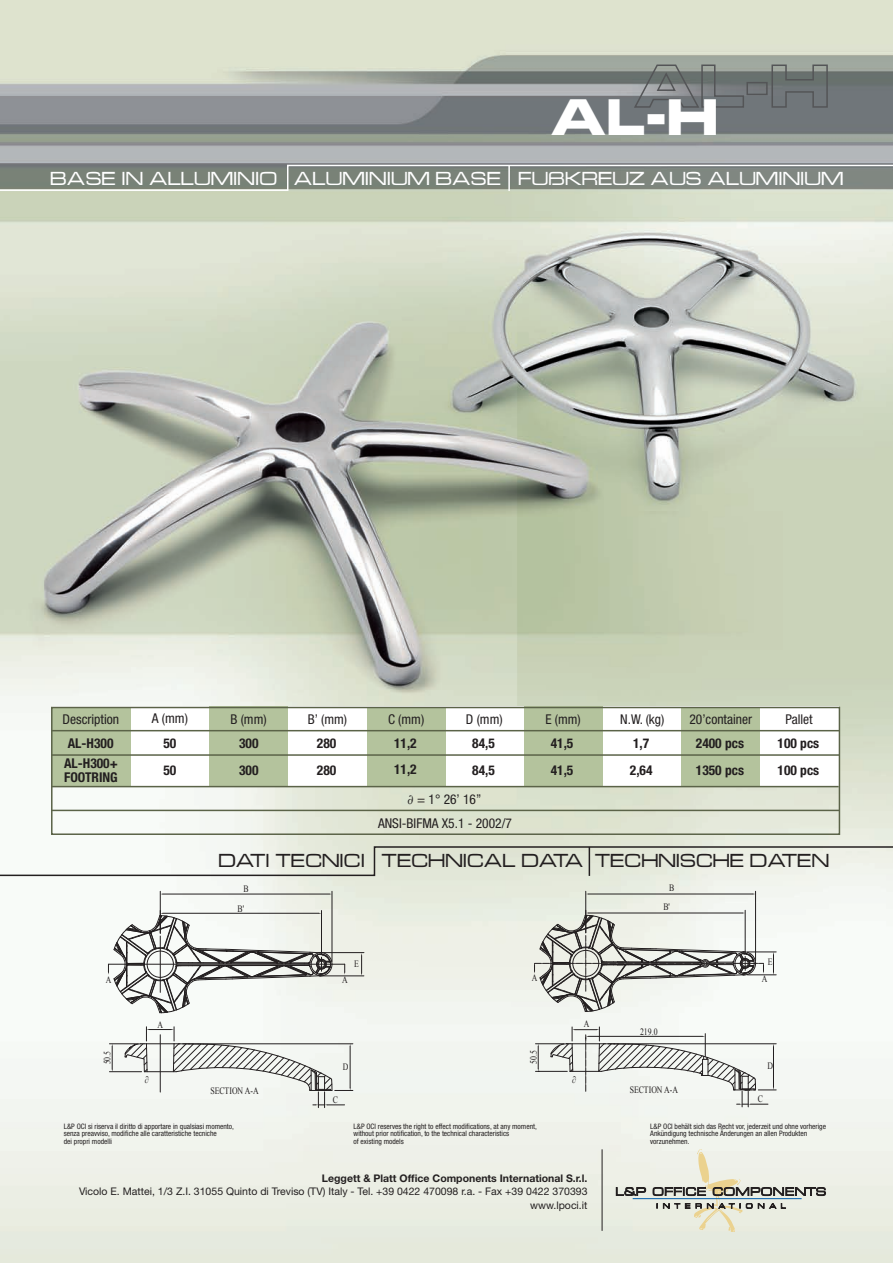
<style>
.page{position:relative;width:893px;height:1263px;background:#fff}
.page>*{position:absolute;margin:0;border:0;box-sizing:border-box;transform-origin:0 0}
.t1{font:700 45px "Microgram Ext";color:#fff}
.t2{font:16.5px "Microgram Ext";color:#fff}
.t3{font:16.5px "Microgram Ext";color:#231f20}
.t4{font:condensed 13.5px/24.2px "Helvetica Neue";color:#231f20;text-align:center}
.t5{font:700 condensed 13.5px/26.8px "Helvetica Neue";color:#231f20}
.t6{font:10.5px/13.5px "Helvetica Neue";color:#231f20;text-align:right}
.t7{font:700 10.5px "Helvetica Neue";color:#231f20}
.t8{font:9.75px "Times New Roman";color:#231f20;scale:.8 1}
.t9{font:condensed 7.5px/7.5px "Helvetica Neue";color:#231f20}
</style>
<div class="page">
<img style="left:0;top:0;width:893px;height:1263px">
<svg style="left:616px;top:1187px;width:30px;height:9px"></svg>
<svg style="left:652px;top:1149px;width:174px;height:83px;background:#dcddd2"></svg>
<hr style="left:633px;top:1198px;width:169px;height:1px;background:#015dab">
<svg style="left:633px;top:64px;width:112px;height:45px;background:#787e7e"></svg>
<div style="left:746px;top:82px;width:22px;height:13px;border:2px solid #545557"></div>
<svg style="left:771px;top:64px;width:58px;height:44px;background:#707676"></svg>
<hr style="left:602px;top:1149px;width:1px;height:82px;background:#231f20">
<hr style="left:51px;top:810px;width:788px;height:1px;background:#5b6348">
<hr style="left:160px;top:891px;width:1px;height:42px;background:#231f20">
<hr style="left:332px;top:891px;width:1px;height:70px;background:#231f20">
<hr style="left:163px;top:894px;width:166px;height:1px;background:#231f20">
<hr style="left:108px;top:964px;width:237px;height:1px;background:#231f20">
<svg style="left:108px;top:910px;width:224px;height:108px"></svg>
<svg style="left:109px;top:1027px;width:244px;height:80px"></svg>
<hr style="left:320px;top:976px;width:44px;height:1px;background:#231f20">
<hr style="left:320px;top:952px;width:44px;height:1px;background:#231f20">
<svg style="left:361px;top:953px;width:1px;height:22px"></svg>
<hr style="left:588px;top:894px;width:165px;height:1px;background:#231f20">
<hr style="left:585px;top:891px;width:1px;height:42px;background:#231f20">
<hr style="left:755px;top:891px;width:1px;height:70px;background:#231f20">
<svg style="left:535px;top:1027px;width:241px;height:80px"></svg>
<svg style="left:534px;top:910px;width:242px;height:102px"></svg>
<svg style="left:0;top:845px;width:893px;height:32px"></svg>
<svg style="left:0;top:164px;width:893px;height:28px;background:#888f87"></svg>
<hr style="left:508px;top:165px;width:2px;height:26px;background:#fff">
<div style="left:52px;top:707px;width:786px;height:79px;background:#fff"></div>
<div style="left:209px;top:707px;width:79px;height:79px;background:#b4c39d"></div>
<div style="left:52px;top:707px;width:78px;height:80px;background:#b4c39d"></div>
<div style="left:367px;top:707px;width:78px;height:80px;background:#b4c39d"></div>
<div style="left:524px;top:707px;width:78px;height:79px;background:#b4c39d"></div>
<div style="left:681px;top:707px;width:79px;height:80px;background:#b4c39d"></div>
<hr style="left:51px;top:754px;width:788px;height:2px;background:#5b6348">
<hr style="left:51px;top:730px;width:788px;height:1px;background:#5b6348">
<hr style="left:52px;top:786px;width:787px;height:1px;background:#5b6348">
<div style="left:51px;top:707px;width:789px;height:128px;border:2px solid #5b6348"></div>
<h1 class="t1" style="left:550px;top:86px;width:170px">AL-H</h1>
<h2 class="t2" style="left:50px;top:167px;width:795px">BASE IN ALLUMINIO ALUMINIUM BASE FUßKREUZ AUS ALUMINIUM</h2>
<h3 class="t4" style="left:63px;top:707px;width:58px">Description</h3>
<h3 class="t4" style="left:152px;top:705px;width:38px">A (mm)</h3>
<h3 class="t4" style="left:545px;top:707px;width:37px">E (mm)</h3>
<h3 class="t4" style="left:388px;top:707px;width:38px">C (mm)</h3>
<h3 class="t5" style="left:394px;top:730px;width:24px;line-height:25.5px">11,2<br>11,2</h3>
<h3 class="t4" style="left:230px;top:707px;width:38px">B (mm)</h3>
<h3 class="t5" style="left:239px;top:729px;width:21px;line-height:27.3px">300<br>300</h3>
<h3 class="t4" style="left:308px;top:707px;width:41px">B’ (mm)</h3>
<h3 class="t5" style="left:317px;top:757px;width:21px">280</h3>
<h3 class="t4" style="left:466px;top:707px;width:38px">D (mm)</h3>
<h3 class="t4" style="left:689px;top:707px;width:64px">20’container</h3>
<h3 class="t5" style="left:472px;top:730px;width:24px">84,5<br>84,5</h3>
<h3 class="t5" style="left:696px;top:730px;width:50px">2400 pcs<br>1350 pcs</h3>
<h3 class="t4" style="left:620px;top:707px;width:46px">N.W. (kg)</h3>
<h3 class="t5" style="left:630px;top:730px;width:24px">1,7<br>2,64</h3>
<h3 class="t5" style="left:64px;top:732px;width:55px;line-height:20.9px">AL-H300<br>AL-H300+</h3>
<h3 class="t5" style="left:64px;top:763px;width:55px">FOOTRING</h3>
<h3 class="t5" style="left:317px;top:729px;width:21px">280</h3>
<h3 class="t5" style="left:163px;top:729px;width:14px;line-height:27.3px">50<br>50</h3>
<h3 class="t5" style="left:551px;top:730px;width:24px">41,5<br>41,5</h3>
<h3 class="t4" style="left:785px;top:707px;width:29px">Pallet</h3>
<h3 class="t5" style="left:778px;top:730px;width:43px">100 pcs<br>100 pcs</h3>
<h3 class="t4" style="left:378px;top:787px;width:135px">∂ = 1° 26’ 16’’<br>ANSI-BIFMA X5.1 - 2002/7</h3>
<h2 class="t3" style="left:218px;top:849px;width:612px">DATI TECNICI TECHNICAL DATA TECHNISCHE DATEN</h2>
<h3 class="t8" style="left:238px;top:903px;width:10px">B'</h3>
<h3 class="t8" style="left:669px;top:882px;width:8px">B</h3>
<h3 class="t8" style="left:244px;top:883px;width:8px">B</h3>
<h3 class="t8" style="left:663px;top:901px;width:10px">B'</h3>
<h3 class="t8" style="left:354px;top:958px;width:7px">E</h3>
<h3 class="t8" style="left:768px;top:956px;width:7px">E</h3>
<h3 class="t8" style="left:106px;top:974px;width:9px">A</h3>
<h3 class="t8" style="left:342px;top:974px;width:9px">A</h3>
<h3 class="t8" style="left:532px;top:972px;width:9px">A</h3>
<h3 class="t8" style="left:762px;top:973px;width:9px">A</h3>
<h3 class="t8" style="left:158px;top:1019px;width:9px">A</h3>
<h3 class="t8" style="left:584px;top:1018px;width:9px">A</h3>
<h3 class="t8" style="left:640px;top:1026px;width:23px">219.0</h3>
<h3 class="t8" style="left:102px;top:1064px;width:19px;rotate:-90deg">50.5</h3>
<h3 class="t8" style="left:343px;top:1061px;width:9px">D</h3>
<h3 class="t8" style="left:528px;top:1064px;width:19px;rotate:-90deg">50.5</h3>
<h3 class="t8" style="left:768px;top:1060px;width:9px">D</h3>
<h3 class="t8" style="left:145px;top:1074px;width:6px">∂</h3>
<h3 class="t8" style="left:572px;top:1074px;width:6px">∂</h3>
<h3 class="t8" style="left:210px;top:1085px;width:62px">SECTION A-A</h3>
<h3 class="t8" style="left:333px;top:1094px;width:8px">C</h3>
<h3 class="t8" style="left:630px;top:1084px;width:62px">SECTION A-A</h3>
<h3 class="t8" style="left:758px;top:1093px;width:8px">C</h3>
<p class="t9" style="left:64px;top:1122px;width:172px">L&amp;P OCI si riserva il diritto di apportare in qualsiasi momento, senza preavviso, modifiche alle caratteristiche tecniche<br>dei propri modelli</p>
<p class="t9" style="left:650px;top:1122px;width:177px">L&amp;P OCI behält sich das Recht vor, jederzeit und ohne vorherige<br>Ankündigung technische Änderungen an allen Produkten vorzunehmen.</p>
<p class="t9" style="left:353px;top:1122px;width:185px">L&amp;P OCI reserves the right to effect modifications, at any moment, without prior notification, to the technical characteristics<br>of existing models</p>
<h3 class="t7" style="left:322px;top:1171px;width:267px">Leggett &amp; Platt Office Components International S.r.l.</h3>
<h3 class="t6" style="left:79px;top:1185px;width:510px">Vicolo E. Mattei, 1/3 Z.I. 31055 Quinto di Treviso (TV) Italy - Tel. +39 0422 470098 r.a. - Fax +39 0422 370393 www.lpoci.it</h3>
</div>
